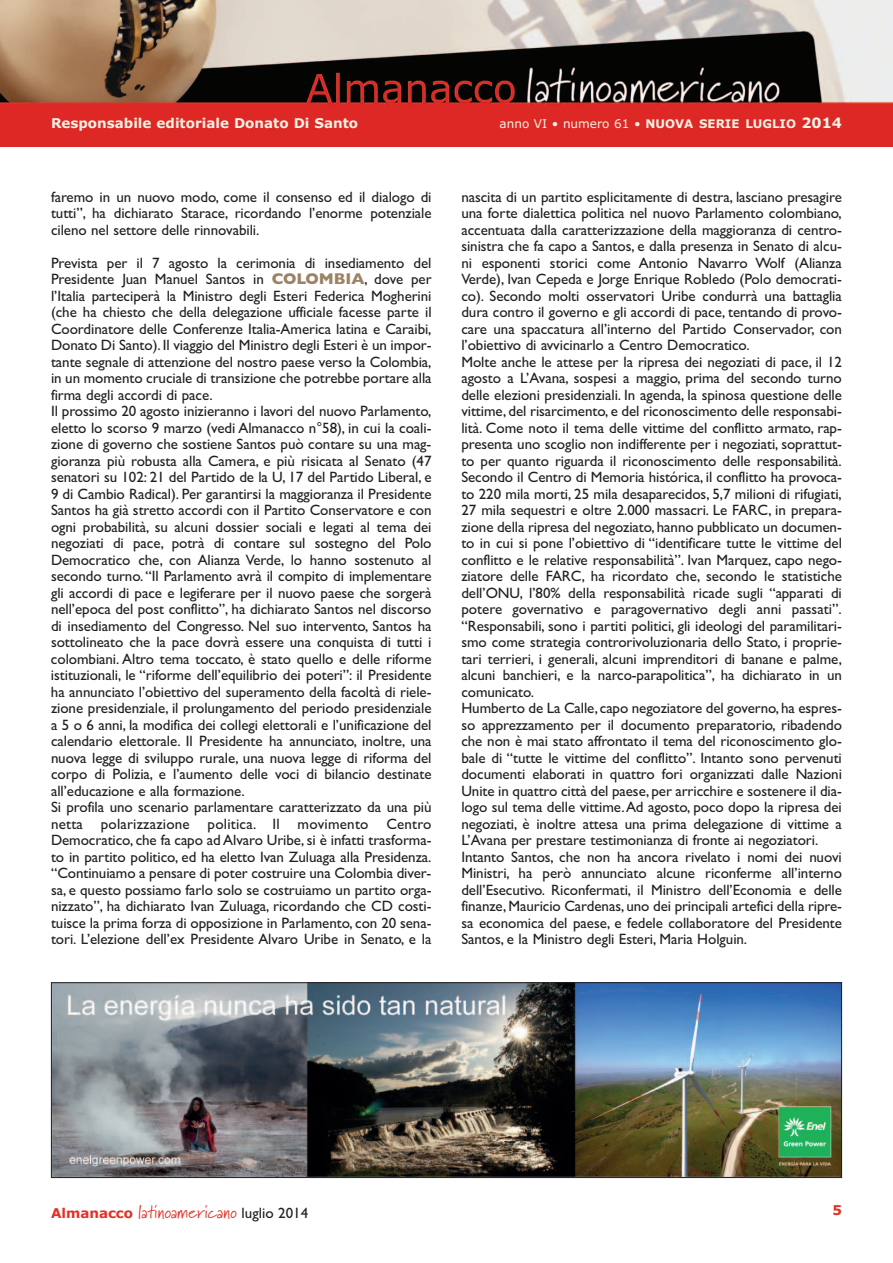
<style>
.page{position:relative;width:893px;height:1263px;background:#fff}
.page>*{position:absolute;margin:0;border:0;box-sizing:border-box;transform-origin:0 0}
.t1{font:18px "Marydale";letter-spacing:.01em;color:#e42f25}
.t2{font:15px/16.5px "Gill Sans";letter-spacing:-.005em;color:#231f20}
.t3{font:700 13.5px "Verdana";color:#f4f2e4}
.t4{font:700 13.5px "Verdana";color:#e42f25}
.t5{font:12px "Verdana";color:#f4f2e4}
.s1{font-weight:700;font-size:11.85px}
.s2{font-weight:700;font-size:14.25px}
.s3{font-weight:700;font-size:15.75px;color:#9c8366}
.s4{font-family:"Verdana";font-weight:700;font-size:13.5px}
.s5{font-family:"Gill Sans";font-size:15px;color:#231f20}
</style>
<div class="page">
<img style="left:0;top:0;width:893px;height:105px">
<div style="left:0;top:105px;width:893px;height:42px;background:#de2826"></div>
<img style="left:53px;top:984px;width:787px;height:192px">
<div style="left:51px;top:982px;width:791px;height:196px;border:1px solid #231f20"></div>
<p class="t3" style="left:51px;top:115px;width:309px">Responsabile editoriale Donato Di Santo</p>
<p class="t5" style="left:500px;top:117px;width:344px">anno VI • numero 61 • <span class="s1">NUOVA SERIE LUGLIO</span> <span class="s2">2014</span></p>
<p class="t2" style="left:51px;top:188px;width:382px;text-align:justify">faremo in un nuovo modo, come il consenso ed il dialogo di tutti”, ha dichiarato Starace, ricordando l’enorme potenziale cileno nel settore delle rinnovabili.</p>
<p class="t2" style="left:51px;top:254px;width:382px">Prevista per il 7 agosto la cerimonia di insediamento del Presidente Juan Manuel Santos in <span class="s3">COLOMBIA</span>, dove per l’Italia parteciperà la Ministro degli Esteri Federica Mogherini (che ha chiesto che della delegazione ufficiale facesse parte il Coordinatore delle Conferenze Italia-America latina e Caraibi, Donato Di Santo). Il viaggio del Ministro degli Esteri è un impor&shy;tante segnale di attenzione del nostro paese verso la Colombia, in un momento cruciale di transizione che potrebbe portare alla firma degli accordi di pace.<br>Il prossimo 20 agosto inizieranno i lavori del nuovo Parlamento, eletto lo scorso 9 marzo (vedi Almanacco n°58), in cui la coali&shy;zione di governo che sostiene Santos può contare su una mag&shy;gioranza più robusta alla Camera, e più risicata al Senato (47 senatori su 102: 21 del Partido de la U, 17 del Partido Liberal, e 9 di Cambio Radical). Per garantirsi la maggioranza il Presidente Santos ha già stretto accordi con il Partito Conservatore e con ogni probabilità, su alcuni dossier sociali e legati al tema dei negoziati di pace, potrà di contare sul sostegno del Polo Democratico che, con Alianza Verde, lo hanno sostenuto al secondo turno.“Il Parlamento avrà il compito di implementare gli accordi di pace e legiferare per il nuovo paese che sorgerà nell’epoca del post conflitto”, ha dichiarato Santos nel discorso di insediamento del Congresso. Nel suo intervento, Santos ha sottolineato che la pace dovrà essere una conquista di tutti i colombiani. Altro tema toccato, è stato quello e delle riforme istituzionali, le “riforme dell’equilibrio dei poteri”: il Presidente ha annunciato l’obiettivo del superamento della facoltà di riele&shy;zione presidenziale, il prolungamento del periodo presidenziale a 5 o 6 anni, la modifica dei collegi elettorali e l’unificazione del calendario elettorale. Il Presidente ha annunciato, inoltre, una nuova legge di sviluppo rurale, una nuova legge di riforma del corpo di Polizia, e l’aumento delle voci di bilancio destinate all’educazione e alla formazione.<br>Si profila uno scenario parlamentare caratterizzato da una più netta polarizzazione politica. Il movimento Centro Democratico, che fa capo ad Alvaro Uribe, si è infatti trasforma&shy;to in partito politico, ed ha eletto Ivan Zuluaga alla Presidenza. “Continuiamo a pensare di poter costruire una Colombia diver&shy;sa, e questo possiamo farlo solo se costruiamo un partito orga&shy;nizzato”, ha dichiarato Ivan Zuluaga, ricordando che CD costi&shy;tuisce la prima forza di opposizione in Parlamento, con 20 sena&shy;tori. L’elezione dell’ex Presidente Alvaro Uribe in Senato, e la</p>
<p class="t2" style="left:461px;top:188px;width:382px">nascita di un partito esplicitamente di destra, lasciano presagire una forte dialettica politica nel nuovo Parlamento colombiano, accentuata dalla caratterizzazione della maggioranza di centro&shy;sinistra che fa capo a Santos, e dalla presenza in Senato di alcu&shy;ni esponenti storici come Antonio Navarro Wolf (Alianza Verde), Ivan Cepeda e Jorge Enrique Robledo (Polo democrati&shy;co). Secondo molti osservatori Uribe condurrà una battaglia dura contro il governo e gli accordi di pace, tentando di provo&shy;care una spaccatura all’interno del Partido Conservador, con l’obiettivo di avvicinarlo a Centro Democratico.<br>Molte anche le attese per la ripresa dei negoziati di pace, il 12 agosto a L’Avana, sospesi a maggio, prima del secondo turno delle elezioni presidenziali. In agenda, la spinosa questione delle vittime, del risarcimento, e del riconoscimento delle responsabi&shy;lità. Come noto il tema delle vittime del conflitto armato, rap&shy;presenta uno scoglio non indifferente per i negoziati, soprattut&shy;to per quanto riguarda il riconoscimento delle responsabilità.<br>Secondo il Centro di Memoria histórica, il conflitto ha provoca&shy;to 220 mila morti, 25 mila desaparecidos, 5,7 milioni di rifugiati, 27 mila sequestri e oltre 2.000 massacri. Le FARC, in prepara&shy;zione della ripresa del negoziato,hanno pubblicato un documen&shy;to in cui si pone l’obiettivo di “identificare tutte le vittime del conflitto e le relative responsabilità”. Ivan Marquez, capo nego&shy;ziatore delle FARC, ha ricordato che, secondo le statistiche dell’ONU, l’80% della responsabilità ricade sugli “apparati di potere governativo e paragovernativo degli anni passati”. “Responsabili, sono i partiti politici, gli ideologi del paramilitari&shy;smo come strategia controrivoluzionaria dello Stato, i proprie&shy;tari terrieri, i generali, alcuni imprenditori di banane e palme, alcuni banchieri, e la narco-parapolitica”, ha dichiarato in un comunicato.<br>Humberto de La Calle,capo negoziatore del governo,ha espres&shy;so apprezzamento per il documento preparatorio, ribadendo che non è mai stato affrontato il tema del riconoscimento glo&shy;bale di “tutte le vittime del conflitto”. Intanto sono pervenuti documenti elaborati in quattro fori organizzati dalle Nazioni Unite in quattro città del paese, per arricchire e sostenere il dia&shy;logo sul tema delle vittime.Ad agosto, poco dopo la ripresa dei negoziati, è inoltre attesa una prima delegazione di vittime a L’Avana per prestare testimonianza di fronte ai negoziatori.<br>Intanto Santos, che non ha ancora rivelato i nomi dei nuovi Ministri, ha però annunciato alcune riconferme all’interno dell’Esecutivo. Riconfermati, il Ministro dell’Economia e delle finanze,Mauricio Cardenas,uno dei principali artefici della ripre&shy;sa economica del paese, e fedele collaboratore del Presidente Santos, e la Ministro degli Esteri, Maria Holguin.</p>
<p class="t1" style="left:51px;top:1201px;width:259px"><span class="s4">Almanacco</span> latinoamericano <span class="s5">luglio 2014</span></p>
<p class="t4" style="left:832px;top:1202px;width:11px">5</p>
</div>
